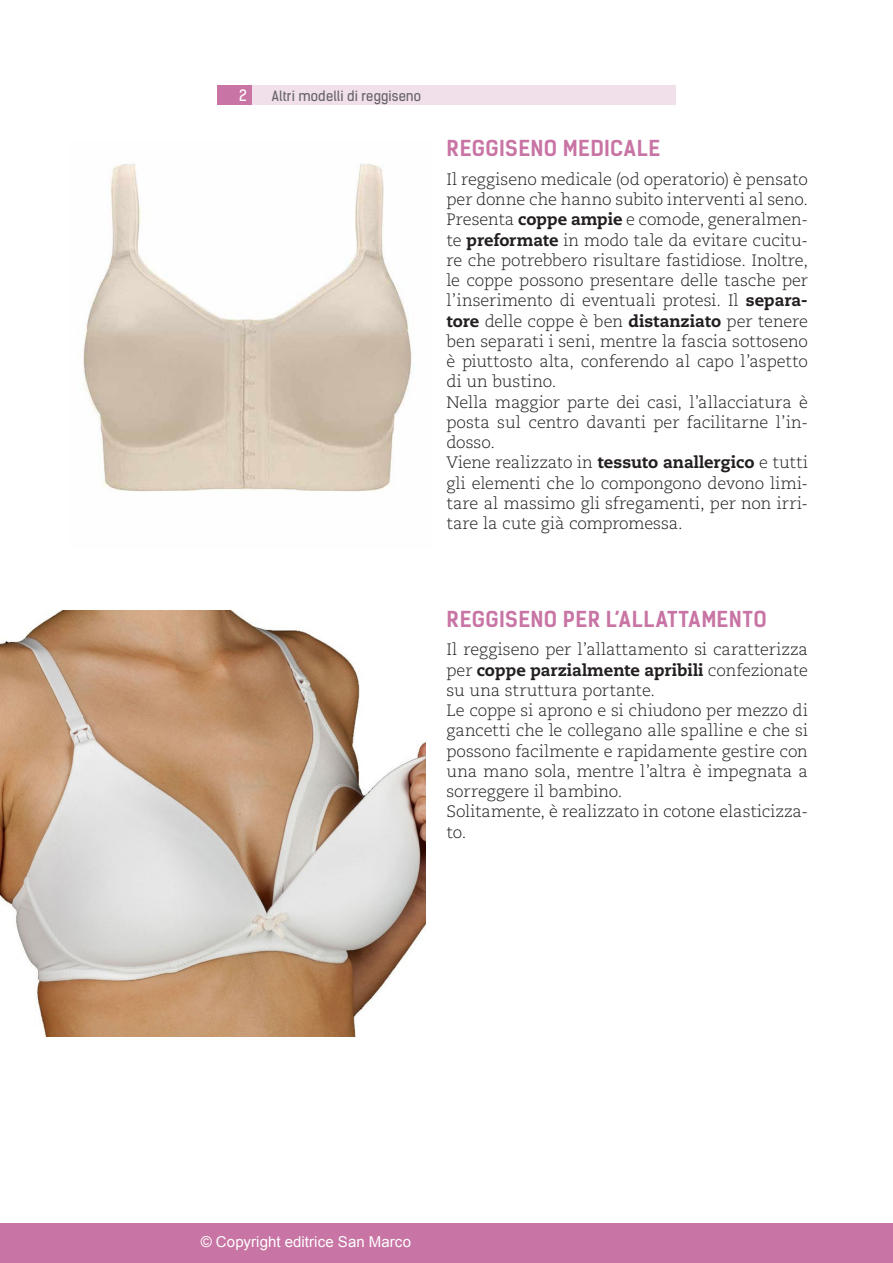
<style>
.page{position:relative;width:893px;height:1263px;background:#fff}
.page>*{position:absolute;margin:0;border:0;box-sizing:border-box;transform-origin:0 0}
.TITOLO_1{font:700 21px "Kelson Sans";letter-spacing:.02em;color:#c874a4}
.testo_OK{font:300 16.5px/20.2px "Caecilia LT Std";letter-spacing:-.005em;color:#231f20;text-align:justify}
.t1{font:15px "Arial";letter-spacing:.005em;color:#fff}
.t2{font:15px "Kelson Sans";color:#fff}
.t3{font:13.5px "Kelson Sans";letter-spacing:.01em;color:#636366}
.s1{font-weight:800}
</style>
<div class="page">
<div style="left:250px;top:85px;width:426px;height:20px;background:#f1dfe9"></div>
<div style="left:217px;top:85px;width:34px;height:20px;background:#c874a4"></div>
<div style="left:0;top:1224px;width:893px;height:39px;background:#c874a4"></div>
<img style="left:83px;top:163px;width:331px;height:329px">
<img style="left:0;top:611px;width:425px;height:425px">
<p class="t2" style="left:239px;top:86px;width:9px">2</p>
<p class="t3" style="left:272px;top:87px;width:151px">Altri modelli di reggiseno</p>
<p class="TITOLO_1" style="left:447px;top:135px;width:215px">REGGISENO MEDICALE</p>
<p class="testo_OK" style="left:446px;top:169px;width:363px">Il reggiseno medicale (od operatorio) è pensato per donne che hanno subito interventi al seno.</p>
<p class="testo_OK" style="left:446px;top:210px;width:363px">Presenta <span class="s1">coppe ampie</span> e comode, generalmen&shy;te <span class="s1">preformate</span> in modo tale da evitare cucitu&shy;re che potrebbero risultare fastidiose. Inoltre, le coppe possono presentare delle tasche per l’inserimento di eventuali protesi. Il <span class="s1">separa&shy;tore</span> delle coppe è ben <span class="s1">distanziato</span> per tenere ben separati i seni, mentre la fascia sottoseno è piuttosto alta, conferendo al capo l’aspetto di un bustino.</p>
<p class="testo_OK" style="left:446px;top:392px;width:363px">Nella maggior parte dei casi, l’allacciatura è posta sul centro davanti per facilitarne l’in&shy;dosso.</p>
<p class="testo_OK" style="left:446px;top:453px;width:363px">Viene realizzato in <span class="s1">tessuto anallergico</span> e tutti gli elementi che lo compongono devono limi&shy;tare al massimo gli sfregamenti, per non irri&shy;tare la cute già compromessa.</p>
<p class="TITOLO_1" style="left:447px;top:606px;width:322px">REGGISENO PER L’ALLATTAMENTO</p>
<p class="testo_OK" style="left:446px;top:640px;width:363px">Il reggiseno per l’allattamento si caratterizza per <span class="s1">coppe parzialmente apribili</span> confezionate su una struttura portante.</p>
<p class="testo_OK" style="left:446px;top:701px;width:363px">Le coppe si aprono e si chiudono per mezzo di gancetti che le collegano alle spalline e che si possono facilmente e rapidamente gestire con una mano sola, mentre l’altra è impegnata a sorreggere il bambino.</p>
<p class="testo_OK" style="left:446px;top:802px;width:363px">Solitamente, è realizzato in cotone elasticizza&shy;to.</p>
<p class="t1" style="left:201px;top:1231px;width:212px">© Copyright editrice San Marco</p>
</div>
